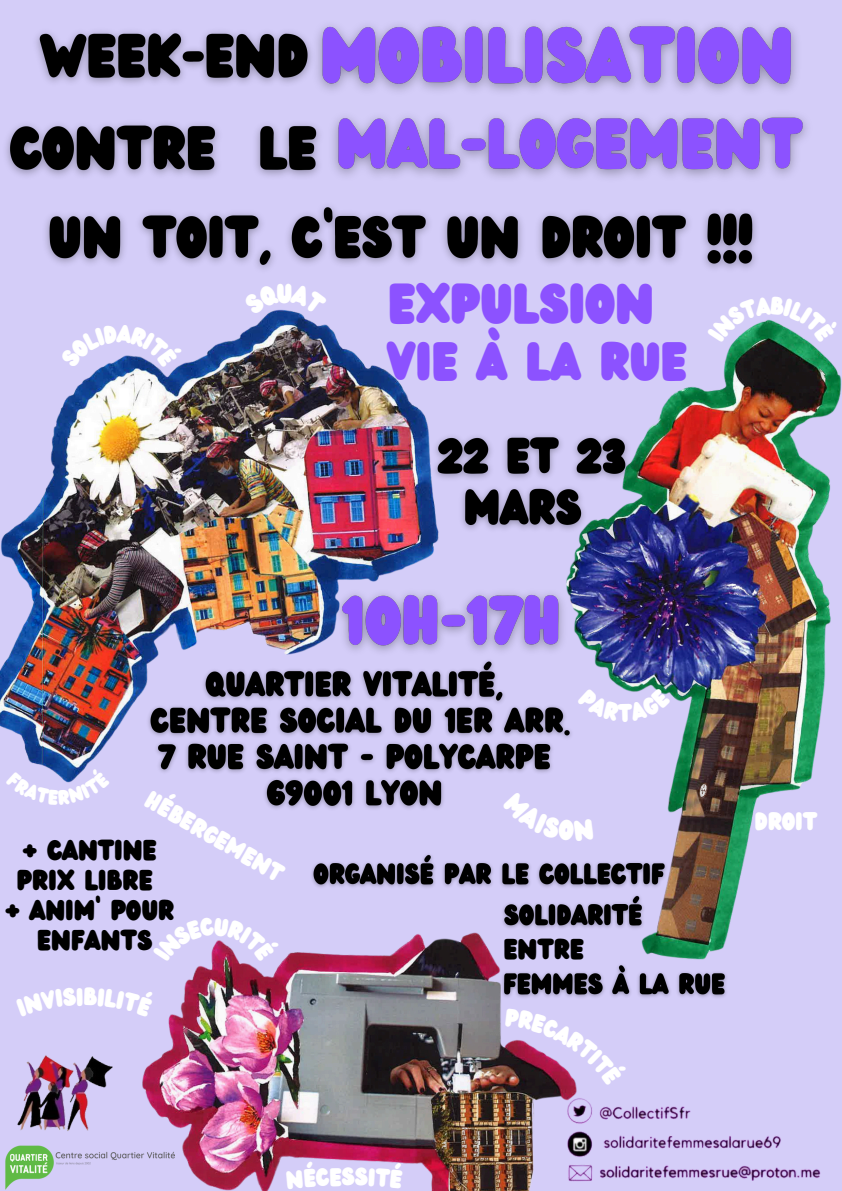
<style>
.page{position:relative;width:842px;height:1191px;background:#fff}
.page>*{position:absolute;margin:0;border:0;box-sizing:border-box;transform-origin:0 0}
.t1{font:49px "Wedges";color:#8c52ff}
.t2{font:47px "Wedges";color:#8c52ff}
.t3{font:25px/30px "Wedges";color:#000;text-align:center}
.t4{font:22px "Wedges";color:#fff}
</style>
<div class="page">
<img style="left:0;top:309px;width:440px;height:475px">
<img style="left:564px;top:318px;width:278px;height:642px">
<img style="left:140px;top:930px;width:438px;height:260px">
<img style="left:3px;top:1044px;width:117px;height:101px">
<img style="left:558px;top:1075px;width:273px;height:115px">
<img style="left:5px;top:1145px;width:170px;height:43px">
<img style="left:296px;top:5px;width:523px;height:188px">
<img style="left:36px;top:195px;width:731px;height:86px">
<img style="left:0;top:17px;width:339px;height:175px">
<img style="left:426px;top:424px;width:211px;height:118px">
<img style="left:328px;top:576px;width:247px;height:78px">
<img style="left:142px;top:654px;width:437px;height:163px">
<img style="left:487px;top:894px;width:167px;height:41px">
<img style="left:307px;top:849px;width:368px;height:45px">
<img style="left:498px;top:959px;width:234px;height:45px">
<svg style="left:707px;top:296px;width:134px;height:47px;background:#b4c2dc"></svg>
<div style="left:577px;top:687px;width:94px;height:35px;background:#d4cdf8"></div>
<div style="left:243px;top:283px;width:84px;height:32px;background:#d4cdf8"></div>
<svg style="left:60px;top:324px;width:124px;height:44px;background:#c4c1ef"></svg>
<svg style="left:152px;top:917px;width:129px;height:45px;background:#d1c1ec"></svg>
<div style="left:286px;top:1160px;width:56px;height:28px;background:#d4cdf8"></div>
<svg style="left:355px;top:1162px;width:49px;height:26px"></svg>
<svg style="left:6px;top:767px;width:104px;height:37px;background:#c4c2ef"></svg>
<div style="left:16px;top:987px;width:139px;height:30px;background:#d4cdf8"></div>
<svg style="left:505px;top:1008px;width:123px;height:77px;background:#bca4ca"></svg>
<div style="left:502px;top:791px;width:92px;height:50px;background:#d4cdf8"></div>
<p class="t1" style="left:388px;top:267px;width:268px">EXPULSION</p>
<h2 class="t2" style="left:387px;top:327px;width:302px">VIE À LA RUE</h2>
<p class="t4" style="left:156px;top:783px;width:157px;rotate:30deg">HÉBERGEMENT</p>
<p class="t3" style="left:5px;top:836px;width:171px">+ CANTINE<br>PRIX LIBRE<br>+ ANIM’ POUR<br>ENFANTS</p>
<p class="t4" style="left:342px;top:1160px;width:15px">S</p>
<p class="t3" style="left:504px;top:935px;width:82px">ENTRE</p>
<p class="t4" style="left:755px;top:805px;width:64px">DROIT</p>
</div>
